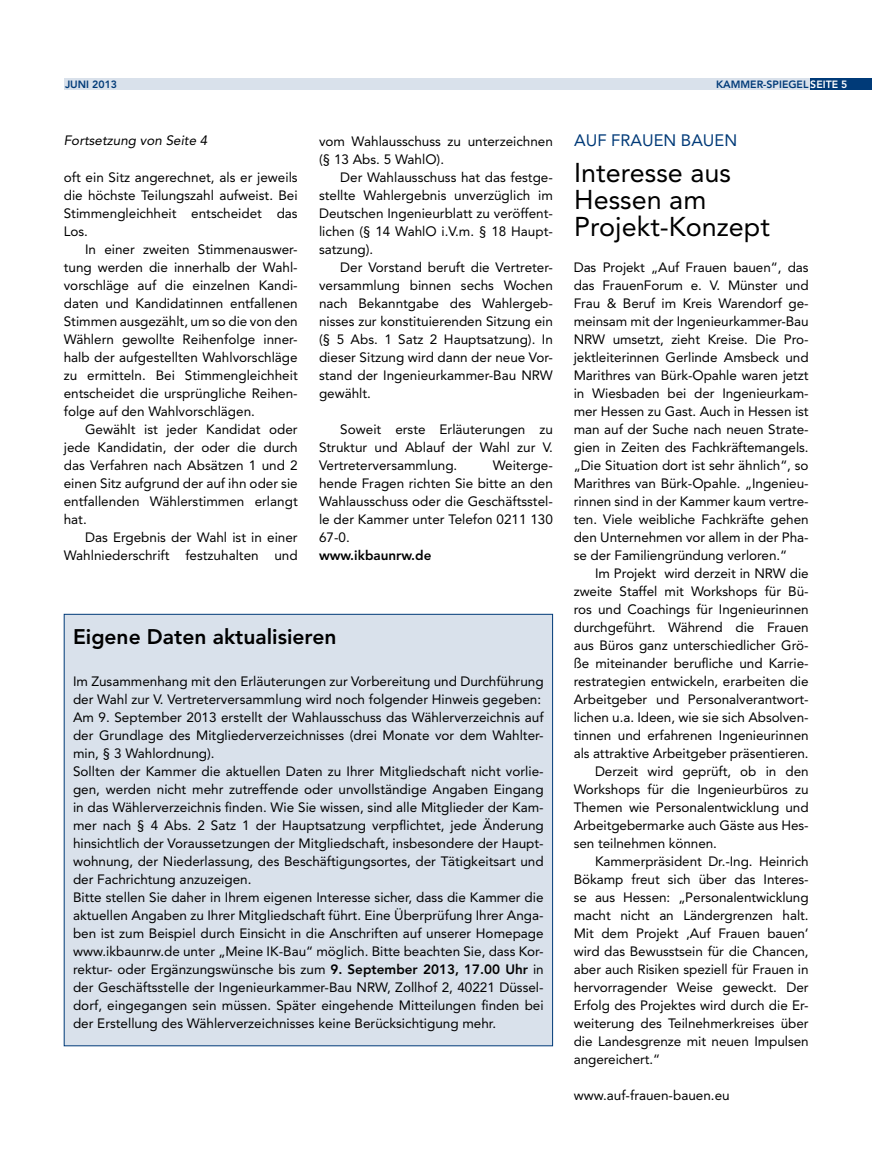
<style>
.page{position:relative;width:872px;height:1170px;background:#fff}
.page>*{position:absolute;margin:0;border:0;box-sizing:border-box;transform-origin:0 0}
.t1{font:27px/27px "Avenir LT Std";color:#000}
.t2{font:800 21px "Avenir LT Std";color:#000}
.t3{font:16.5px "Avenir LT Std";color:#003a78}
.t4{font:13.5px/18px "Avenir LT Std";color:#000;text-align:justify}
.t5{font:italic 13.5px "Avenir LT Std";color:#000}
.t6{font:800 13.5px "Avenir LT Std";color:#000}
.t7{font:800 10.5px "Avenir LT Std";color:#003a78}
.s1{color:#fff}
.s2{font-weight:800}
</style>
<div class="page">
<div style="left:808px;top:79px;width:64px;height:11px;background:#003a78"></div>
<div style="left:64px;top:79px;width:745px;height:11px;background:#d9e1eb"></div>
<div style="left:64px;top:614px;width:488px;height:431px;background:#d9e1eb"></div>
<p class="t7" style="left:65px;top:78px;width:54px">JUNI 2013</p>
<p class="t7" style="left:716px;top:78px;width:133px">KAMMER PIEGEL <span class="s1">Seite 5</span></p>
<p class="t7" style="left:722px;top:78px;width:9px">ammer</p>
<p class="t7" style="left:762px;top:78px;width:17px">-Spiegel</p>
<p class="t5" style="left:64px;top:133px;width:145px">Fortsetzung von Seite 4</p>
<p class="t4" style="left:64px;top:168px;width:235px">oft ein Sitz angerechnet, als er jeweils die höchste Teilungszahl aufweist. Bei Stimmengleichheit entscheidet das Los.</p>
<p class="t4" style="left:64px;top:240px;width:235px;text-indent:21px">In einer zweiten Stimmenauswer&shy;tung werden die innerhalb der Wahl&shy;vorschläge auf die einzelnen Kandi&shy;daten und Kandidatinnen entfallenen Stimmen ausgezählt, um so die von den Wählern gewollte Reihenfolge inner&shy;halb der aufgestellten Wahlvorschläge zu ermitteln. Bei Stimmengleichheit entscheidet die ursprüngliche Reihen&shy;folge auf den Wahlvorschlägen.</p>
<p class="t4" style="left:64px;top:420px;width:235px;text-indent:21px">Gewählt ist jeder Kandidat oder jede Kandidatin, der oder die durch das Verfahren nach Absätzen 1 und 2 einen Sitz aufgrund der auf ihn oder sie entfallenden Wählerstimmen erlangt hat.</p>
<p class="t4" style="left:64px;top:528px;width:235px;text-align:right">Das Ergebnis der Wahl ist in einer<br>Wahlniederschrift festzuhalten und</p>
<p class="t4" style="left:319px;top:132px;width:235px">vom Wahlausschuss zu unterzeichnen (§ 13 Abs. 5 WahlO).</p>
<p class="t4" style="left:319px;top:168px;width:235px;text-indent:21px">Der Wahlausschuss hat das festge&shy;stellte Wahlergebnis unverzüglich im Deutschen Ingenieurblatt zu veröffent&shy;lichen (§ 14 WahlO i.V.m. § 18 Haupt&shy;satzung).</p>
<p class="t4" style="left:319px;top:258px;width:235px;text-indent:21px">Der Vorstand beruft die Vertreter&shy;versammlung binnen sechs Wochen nach Bekanntgabe des Wahlergeb&shy;nisses zur konstituierenden Sitzung ein (§ 5 Abs. 1 Satz 2 Hauptsatzung). In dieser Sitzung wird dann der neue Vor&shy;stand der Ingenieurkammer-Bau NRW gewählt.</p>
<p class="t4" style="left:319px;top:420px;width:235px;text-indent:21px">Soweit erste Erläuterungen zu Struktur und Ablauf der Wahl zur V.<br>Vertreterversammlung.</p>
<p class="t4" style="left:319px;top:456px;width:235px;text-indent:174px">Weiterge&shy;hende Fragen richten Sie bitte an den Wahlausschuss oder die Geschäftsstel&shy;le der Kammer unter Telefon 0211 130<br>67-0.</p>
<p class="t6" style="left:319px;top:547px;width:114px">www.ikbaunrw.de</p>
<h2 class="t2" style="left:73px;top:624px;width:265px">Eigene Daten aktualisieren</h2>
<p class="t4" style="left:73px;top:672px;width:472px;text-align:left">Im Zusammenhang mit den Erläuterungen zur Vorbereitung und Durchführung der Wahl zur V. Vertreterversammlung wird noch folgender Hinweis gegeben:<br>Am 9. September 2013 erstellt der Wahlausschuss das Wählerverzeichnis auf der Grundlage des Mitgliederverzeichnisses (drei Monate vor dem Wahlter&shy;min, § 3 Wahlordnung).<br>Sollten der Kammer die aktuellen Daten zu Ihrer Mitgliedschaft nicht vorlie&shy;gen, werden nicht mehr zutreffende oder unvollständige Angaben Eingang in das Wählerverzeichnis finden. Wie Sie wissen, sind alle Mitglieder der Kam&shy;mer nach § 4 Abs. 2 Satz 1 der Hauptsatzung verpflichtet, jede Änderung hinsichtlich der Voraussetzungen der Mitgliedschaft, insbesondere der Haupt&shy;wohnung, der Niederlassung, des Beschäftigungsortes, der Tätigkeitsart und der Fachrichtung anzuzeigen.<br>Bitte stellen Sie daher in Ihrem eigenen Interesse sicher, dass die Kammer die aktuellen Angaben zu Ihrer Mitgliedschaft führt. Eine Überprüfung Ihrer Anga&shy;ben ist zum Beispiel durch Einsicht in die Anschriften auf unserer Homepage www.ikbaunrw.de unter „Meine IK-Bau“ möglich. Bitte beachten Sie, dass Kor&shy;rektur- oder Ergänzungswünsche bis zum <span class="s2">9. September 2013, 17.00 Uhr</span> in der Geschäftsstelle der Ingenieurkammer-Bau NRW, Zollhof 2, 40221 Düssel&shy;dorf, eingegangen sein müssen. Später eingehende Mitteilungen finden bei der Erstellung des Wählerverzeichnisses keine Berücksichtigung mehr.</p>
<p class="t3" style="left:574px;top:130px;width:58px">Auf Frauen</p>
<p class="t3" style="left:681px;top:130px;width:23px">Bauen</p>
<h1 class="t1" style="left:574px;top:159px;width:197px">Interesse aus<br>Hessen am<br>Projekt-Konzept</h1>
<p class="t4" style="left:574px;top:258px;width:236px">Das Projekt „Auf Frauen bauen“, das das FrauenForum e. V. Münster und Frau &amp; Beruf im Kreis Warendorf ge&shy;meinsam mit der Ingenieurkammer-Bau NRW umsetzt, zieht Kreise. Die Pro&shy;jektleiterinnen Gerlinde Amsbeck und Marithres van Bürk-Opahle waren jetzt in Wiesbaden bei der Ingenieurkam&shy;mer Hessen zu Gast. Auch in Hessen ist man auf der Suche nach neuen Strate&shy;gien in Zeiten des Fachkräftemangels. „Die Situation dort ist sehr ähnlich“, so Marithres van Bürk-Opahle. „Ingenieu&shy;rinnen sind in der Kammer kaum vertre&shy;ten. Viele weibliche Fachkräfte gehen den Unternehmen vor allem in der Pha&shy;se der Familiengründung verloren.“</p>
<p class="t4" style="left:595px;top:564px;width:215px">Im Projekt wird derzeit in NRW die</p>
<p class="t4" style="left:574px;top:582px;width:236px">zweite Staffel mit Workshops für Bü-</p>
<p class="t4" style="left:574px;top:600px;width:236px">ros und Coachings für Ingenieurinnen</p>
<p class="t4" style="left:574px;top:618px;width:236px">durchgeführt. Während die Frauen</p>
<p class="t4" style="left:574px;top:636px;width:236px">aus Büros ganz unterschiedlicher Grö-</p>
<p class="t4" style="left:574px;top:654px;width:236px">ße miteinander berufliche und Karrie-</p>
<p class="t4" style="left:574px;top:672px;width:236px">restrategien entwickeln, erarbeiten die</p>
<p class="t4" style="left:574px;top:690px;width:236px">Arbeitgeber und Personalverantwort-</p>
<p class="t4" style="left:574px;top:708px;width:236px">lichen u.a. Ideen, wie sie sich Absolven-</p>
<p class="t4" style="left:574px;top:726px;width:236px">tinnen und erfahrenen Ingenieurinnen</p>
<p class="t4" style="left:574px;top:744px;width:236px">als attraktive Arbeitgeber präsentieren.</p>
<p class="t4" style="left:595px;top:762px;width:215px">Derzeit wird geprüft, ob in den</p>
<p class="t4" style="left:574px;top:780px;width:236px">Workshops für die Ingenieurbüros zu</p>
<p class="t4" style="left:574px;top:798px;width:236px">Themen wie Personalentwicklung und</p>
<p class="t4" style="left:574px;top:816px;width:236px">Arbeitgebermarke auch Gäste aus Hes-</p>
<p class="t4" style="left:574px;top:834px;width:145px">sen teilnehmen können.</p>
<p class="t4" style="left:595px;top:852px;width:215px">Kammerpräsident Dr.-Ing. Heinrich</p>
<p class="t4" style="left:574px;top:870px;width:236px">Bökamp freut sich über das Interes-</p>
<p class="t4" style="left:574px;top:888px;width:236px">se aus Hessen: „Personalentwicklung</p>
<p class="t4" style="left:574px;top:906px;width:236px">macht nicht an Ländergrenzen halt.</p>
<p class="t4" style="left:574px;top:924px;width:236px">Mit dem Projekt ‚Auf Frauen bauen‘</p>
<p class="t4" style="left:574px;top:942px;width:236px">wird das Bewusstsein für die Chancen,</p>
<p class="t4" style="left:574px;top:960px;width:236px">aber auch Risiken speziell für Frauen in</p>
<p class="t4" style="left:574px;top:978px;width:236px">hervorragender Weise geweckt. Der</p>
<p class="t4" style="left:574px;top:996px;width:236px">Erfolg des Projektes wird durch die Er-</p>
<p class="t4" style="left:574px;top:1014px;width:236px">weiterung des Teilnehmerkreises über</p>
<p class="t4" style="left:574px;top:1032px;width:236px">die Landesgrenze mit neuen Impulsen</p>
<p class="t4" style="left:574px;top:1050px;width:88px">angereichert.“</p>
<p class="t4" style="left:574px;top:1086px;width:157px">www.auf-frauen-bauen.eu</p>
</div>
